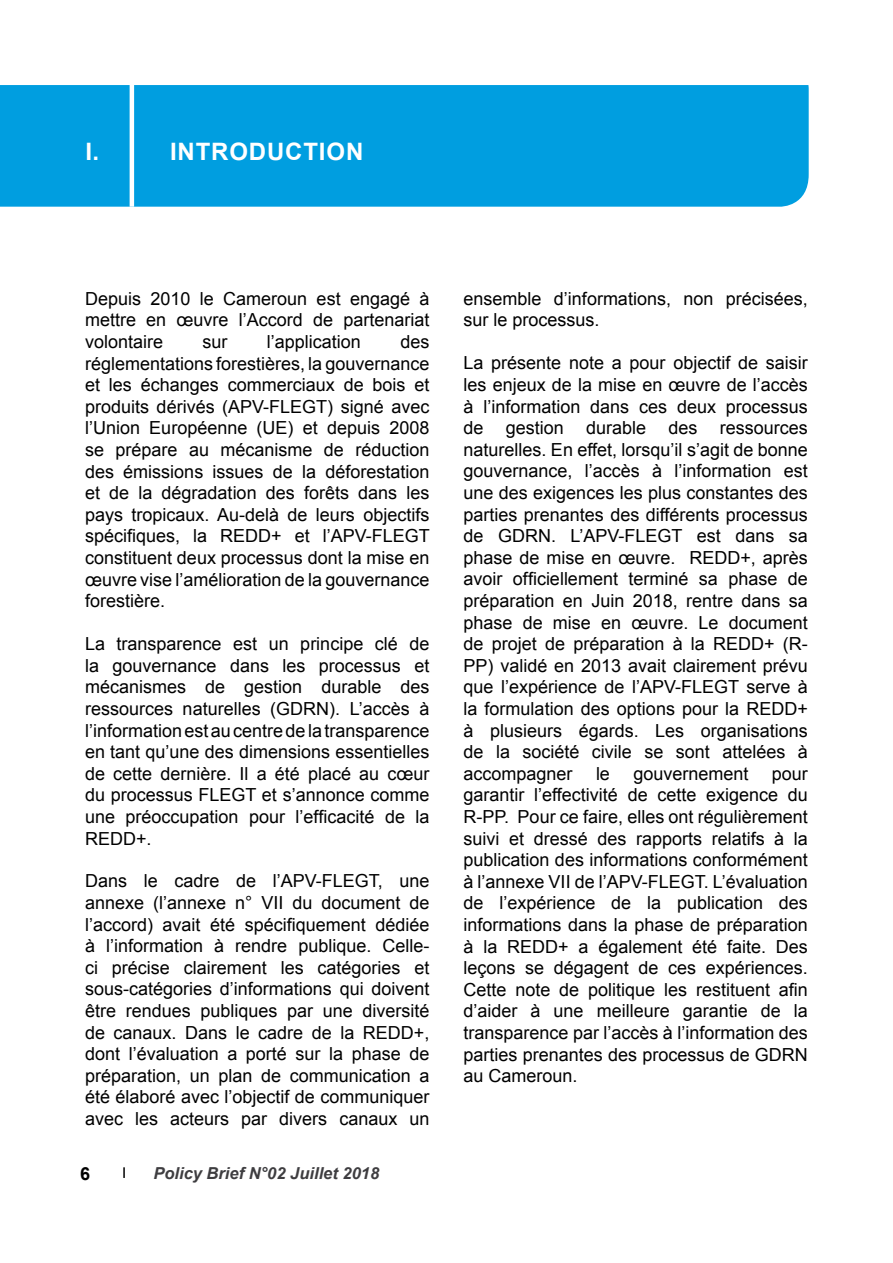
<style>
.page{position:relative;width:893px;height:1263px;background:#fff}
.page>*{position:absolute;margin:0;border:0;box-sizing:border-box;transform-origin:0 0}
.t1{font:700 24px "Arial";letter-spacing:.035em;color:#fff}
.t2{font:18px/21.6px "Arial";color:#000;text-align:justify}
.t3{font:700 18px "Arial";color:#000}
.t4{font:italic 700 16.5px "Arial";color:#3e3d40}
</style>
<div class="page">
<svg style="left:123px;top:1167px;width:2px;height:11px"></svg>
<div style="left:0;top:85px;width:809px;height:122px;background:#009ee0"></div>
<hr style="left:130px;top:79px;width:4px;height:128px;background:#fff">
<h1 class="t1" style="left:85px;top:135px;width:15px">I.</h1>
<h1 class="t1" style="left:170px;top:135px;width:195px">INTRODUCTION</h1>
<p class="t2" style="left:85px;top:288px;width:346px">Depuis 2010 le Cameroun est engagé à mettre en œuvre l’Accord de partenariat volontaire</p>
<p class="t2" style="left:203px;top:331px;width:27px">sur</p>
<p class="t2" style="left:267px;top:331px;width:96px">l’application</p>
<p class="t2" style="left:85px;top:331px;width:346px;text-indent:315px">des réglementations forestières, la gouvernance et les échanges commerciaux de bois et produits dérivés (APV-FLEGT) signé avec l’Union Européenne (UE) et depuis 2008 se prépare au mécanisme de réduction des émissions issues de la déforestation et de la dégradation des forêts dans les pays tropicaux. Au-delà de leurs objectifs spécifiques, la REDD+ et l’APV-FLEGT constituent deux processus dont la mise en œuvre vise l’amélioration de la gouvernance forestière.</p>
<p class="t2" style="left:85px;top:633px;width:346px">La transparence est un principe clé de la gouvernance dans les processus et mécanismes de gestion durable des ressources naturelles (GDRN). L’accès à l’information est au centre de la transparence en tant qu’une des dimensions essentielles de cette dernière. Il a été placé au cœur du processus FLEGT et s’annonce comme une préoccupation pour l’efficacité de la REDD+.</p>
<p class="t2" style="left:85px;top:870px;width:346px">Dans le cadre de l’APV-FLEGT, une annexe (l’annexe n° VII du document de l’accord) avait été spécifiquement dédiée à l’information à rendre publique. Celle&shy;ci précise clairement les catégories et sous-catégories d’informations qui doivent être rendues publiques par une diversité de canaux. Dans le cadre de la REDD+, dont l’évaluation a porté sur la phase de préparation, un plan de communication a été élaboré avec l’objectif de communiquer avec les acteurs par divers canaux un</p>
<p class="t3" style="left:80px;top:1161px;width:12px">6</p>
<p class="t4" style="left:153px;top:1162px;width:227px">Policy Brief N°02 Juillet 2018</p>
<p class="t2" style="left:463px;top:288px;width:346px">ensemble d’informations, non précisées, sur le processus.</p>
<p class="t2" style="left:463px;top:352px;width:346px">La présente note a pour objectif de saisir les enjeux de la mise en œuvre de l’accès à l’information dans ces deux processus de gestion durable des ressources naturelles. En effet, lorsqu’il s’agit de bonne gouvernance, l’accès à l’information est une des exigences les plus constantes des parties prenantes des différents processus de GDRN. L’APV-FLEGT est dans sa phase de mise en œuvre. REDD+, après avoir officiellement terminé sa phase de préparation en Juin 2018, rentre dans sa phase de mise en œuvre. Le document de projet de préparation à la REDD+ (R-PP) validé en 2013 avait clairement prévu que l’expérience de l’APV-FLEGT serve à la formulation des options pour la REDD+ à plusieurs égards. Les organisations de la société civile se sont attelées à accompagner</p>
<p class="t2" style="left:596px;top:762px;width:16px">le</p>
<p class="t2" style="left:633px;top:762px;width:117px">gouvernement</p>
<p class="t2" style="left:463px;top:762px;width:346px;text-indent:308px">pour garantir l’effectivité de cette exigence du R-PP. Pour ce faire, elles ont régulièrement suivi et dressé des rapports relatifs à la publication des informations conformément à l’annexe VII de l’APV-FLEGT. L’évaluation de l’expérience de la publication des informations dans la phase de préparation à la REDD+ a également été faite. Des leçons se dégagent de ces expériences.<br>Cette note de politique les restituent afin d’aider à une meilleure garantie de la transparence par l’accès à l’information des parties prenantes des processus de GDRN au Cameroun.</p>
</div>
